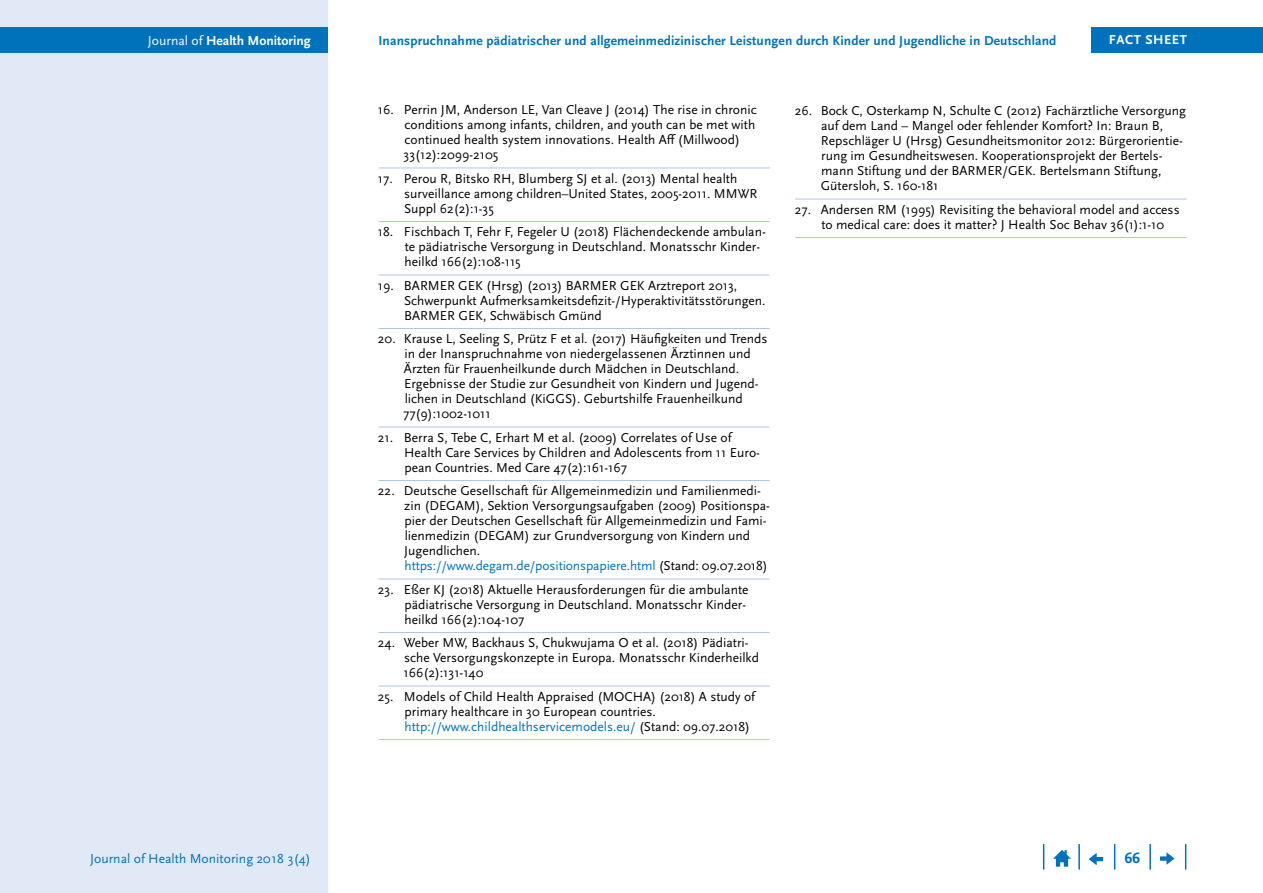
<style>
.page{position:relative;width:1263px;height:893px;background:#fff}
.page>*{position:absolute;margin:0;border:0;box-sizing:border-box;transform-origin:0 0}
.t1{font:700 15.75px "Scala Sans Pro";color:#0072bc}
.t2{font:13.65px "Scala Sans Pro";color:#0072bc}
.t3{font:700 13.65px "Scala Sans Pro";color:#fff}
.Literaturverzeichnis{font:13.5px/15px "Scala Sans Pro";color:#000}
.t4{font:700 13.5px "Scala Sans Pro";letter-spacing:.01em;color:#0072bc}
.t5{font:700 13.5px "Scala Sans Pro";letter-spacing:.04em;color:#fff}
.s1{font-weight:400}
.s2{color:#0072bc}
</style>
<div class="page">
<div style="left:0;top:0;width:327px;height:893px;background:#e1e8f6"></div>
<div style="left:0;top:28px;width:327px;height:25px;background:#0072bc"></div>
<svg style="left:1185px;top:844px;width:1px;height:26px"></svg>
<hr style="left:1149px;top:844px;width:2px;height:26px;background:#0072bc">
<svg style="left:1114px;top:844px;width:1px;height:26px"></svg>
<hr style="left:1078px;top:844px;width:2px;height:26px;background:#0072bc">
<svg style="left:1043px;top:844px;width:1px;height:26px"></svg>
<svg style="left:1053px;top:850px;width:18px;height:17px"></svg>
<svg style="left:1089px;top:853px;width:14px;height:12px"></svg>
<svg style="left:1160px;top:852px;width:14px;height:13px"></svg>
<div style="left:1091px;top:28px;width:172px;height:25px;background:#0072bc"></div>
<hr style="left:795px;top:199px;width:391px;height:1px;background:#afc5e7">
<hr style="left:795px;top:237px;width:391px;height:1px;background:#afc5e7">
<hr style="left:378px;top:168px;width:392px;height:1px;background:#afc5e7">
<hr style="left:378px;top:221px;width:392px;height:1px;background:#afc5e7">
<hr style="left:378px;top:275px;width:392px;height:1px;background:#afc5e7">
<hr style="left:378px;top:328px;width:392px;height:1px;background:#afc5e7">
<hr style="left:378px;top:427px;width:392px;height:1px;background:#afc5e7">
<hr style="left:378px;top:480px;width:392px;height:1px;background:#afc5e7">
<hr style="left:378px;top:579px;width:392px;height:1px;background:#afc5e7">
<hr style="left:378px;top:632px;width:392px;height:1px;background:#afc5e7">
<hr style="left:378px;top:686px;width:392px;height:1px;background:#afc5e7">
<hr style="left:378px;top:739px;width:392px;height:1px;background:#afc5e7">
<p class="t3" style="left:148px;top:33px;width:164px"><span class="s1">Journal of</span> Health Monitoring</p>
<p class="t4" style="left:378px;top:33px;width:679px">Inanspruchnahme pädiatrischer und allgemeinmedizinischer Leistungen durch Kinder und Jugendliche in Deutschland</p>
<p class="t5" style="left:1109px;top:32px;width:80px">FACT SHEET</p>
<p class="Literaturverzeichnis" style="left:404px;top:102px;width:355px;text-indent:-26px">16. Perrin JM, Anderson LE, Van Cleave J (2014) The rise in chronic conditions among infants, children, and youth can be met with continued health system innovations. Health Aff (Millwood)<br>33(12):2099-2105</p>
<p class="Literaturverzeichnis" style="left:404px;top:171px;width:355px;text-indent:-26px">17. Perou R, Bitsko RH, Blumberg SJ et al. (2013) Mental health surveillance among children–United States, 2005-2011. MMWR<br>Suppl 62(2):1-35</p>
<p class="Literaturverzeichnis" style="left:405px;top:224px;width:363px;text-indent:-27px">18. Fischbach T, Fehr F, Fegeler U (2018) Flächendeckende ambulan&shy;te pädiatrische Versorgung in Deutschland. Monatsschr Kinder&shy;heilkd 166(2):108-115</p>
<p class="Literaturverzeichnis" style="left:404px;top:278px;width:363px;text-indent:-26px">19. BARMER GEK (Hrsg) (2013) BARMER GEK Arztreport 2013,<br>Schwerpunkt Aufmerksamkeitsdefizit-/Hyperaktivitätsstörungen.<br>BARMER GEK, Schwäbisch Gmünd</p>
<p class="Literaturverzeichnis" style="left:403px;top:331px;width:366px;text-indent:-25px">20. Krause L, Seeling S, Prütz F et al. (2017) Häufigkeiten und Trends in der Inanspruchnahme von niedergelassenen Ärztinnen und Ärzten für Frauenheilkunde durch Mädchen in Deutschland.<br>Ergebnisse der Studie zur Gesundheit von Kindern und Jugend&shy;lichen in Deutschland (KiGGS). Geburtshilfe Frauenheilkund 77(9):1002-1011</p>
<p class="Literaturverzeichnis" style="left:404px;top:430px;width:357px;text-indent:-26px">21. Berra S, Tebe C, Erhart M et al. (2009) Correlates of Use of<br>Health Care Services by Children and Adolescents from 11 Euro&shy;pean Countries. Med Care 47(2):161-167</p>
<p class="Literaturverzeichnis" style="left:404px;top:483px;width:367px;text-indent:-26px">22. Deutsche Gesellschaft für Allgemeinmedizin und Familienmedi&shy;zin (DEGAM), Sektion Versorgungsaufgaben (2009) Positionspa&shy;pier der Deutschen Gesellschaft für Allgemeinmedizin und Fami&shy;lienmedizin (DEGAM) zur Grundversorgung von Kindern und Jugendlichen.<br><span class="s2">https://www.degam.de/positionspapiere.html</span> (Stand: 09.07.2018)</p>
<p class="Literaturverzeichnis" style="left:404px;top:582px;width:346px;text-indent:-26px">23. Eßer KJ (2018) Aktuelle Herausforderungen für die ambulante pädiatrische Versorgung in Deutschland. Monatsschr Kinder&shy;heilkd 166(2):104-107</p>
<p class="Literaturverzeichnis" style="left:403px;top:635px;width:357px;text-indent:-25px">24. Weber MW, Backhaus S, Chukwujama O et al. (2018) Pädiatri&shy;sche Versorgungskonzepte in Europa. Monatsschr Kinderheilkd<br>166(2):131-140</p>
<p class="Literaturverzeichnis" style="left:404px;top:689px;width:352px;text-indent:-26px">25. Models of Child Health Appraised (MOCHA) (2018) A study of primary healthcare in 30 European countries. <span class="s2">http://www.childhealthservicemodels.eu/</span> (Stand: 09.07.2018)</p>
<p class="Literaturverzeichnis" style="left:821px;top:103px;width:367px;text-indent:-26px">26. Bock C, Osterkamp N, Schulte C (2012) Fachärztliche Versorgung auf dem Land – Mangel oder fehlender Komfort? In: Braun B, Repschläger U (Hrsg) Gesundheitsmonitor 2012: Bürgerorientie&shy;rung im Gesundheitswesen. Kooperationsprojekt der Bertels&shy;mann Stiftung und der BARMER/GEK. Bertelsmann Stiftung, Gütersloh, S. 160-181</p>
<p class="Literaturverzeichnis" style="left:821px;top:202px;width:360px;text-indent:-27px">27. Andersen RM (1995) Revisiting the behavioral model and access to medical care: does it matter? J Health Soc Behav 36(1):1-10</p>
<p class="t2" style="left:90px;top:850px;width:222px">Journal of Health Monitoring 2018 3(4)</p>
<p class="t1" style="left:1124px;top:849px;width:17px">66</p>
</div>
